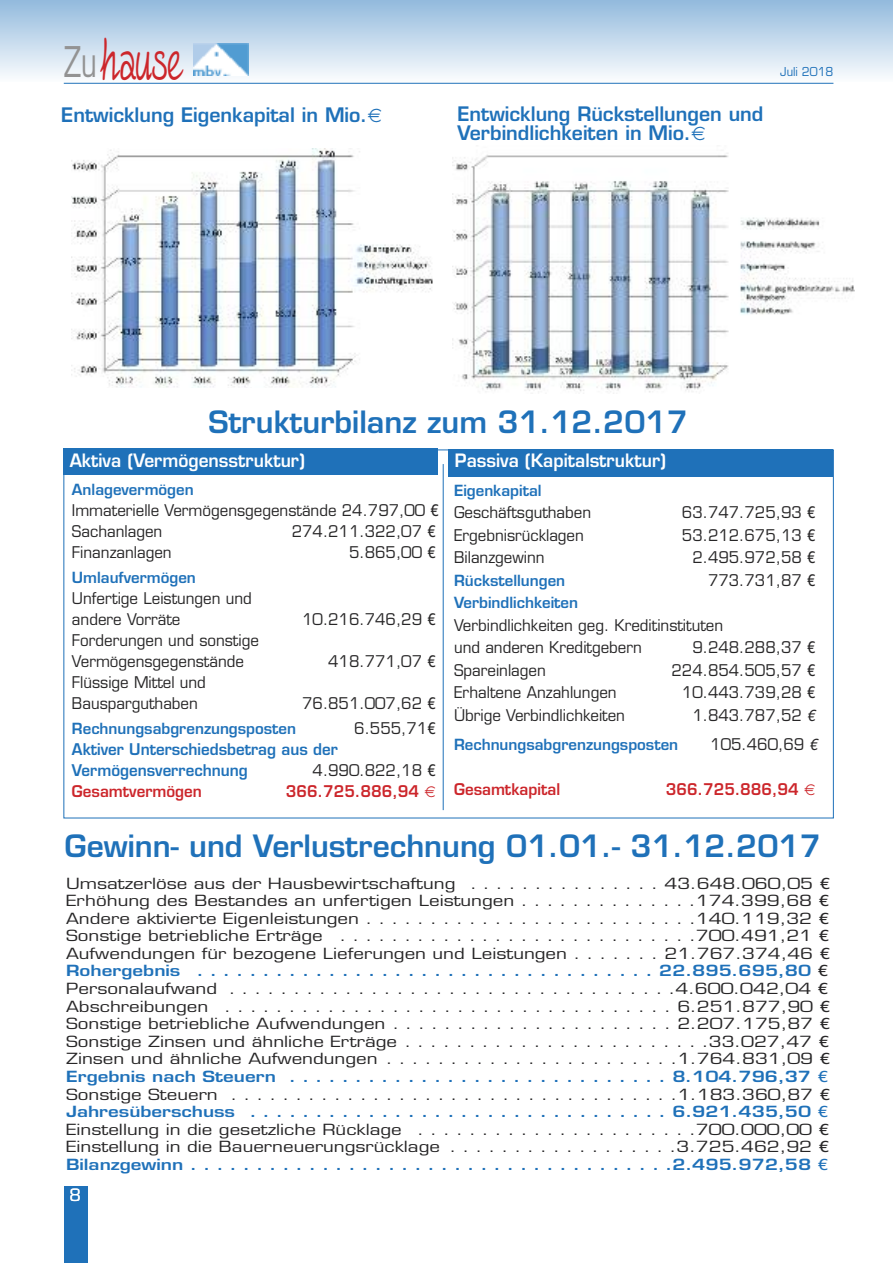
<style>
.page{position:relative;width:893px;height:1263px;background:#fff}
.page>*{position:absolute;margin:0;border:0;box-sizing:border-box;transform-origin:0 0}
.t1{font:66.3px "Fineliner Script";color:#cc262b;scale:.7 1}
.t2{font:600 30px "Eurostile";color:#1f71b9}
.t3{font:600 19.5px/19.5px "Eurostile";color:#1f71b9}
.t4{font:600 18px "Eurostile";color:#fff;scale:.96 1}
.t5{font:16.5px "Eurostile";color:#fff}
.t6{font:15.75px/21px "Eurostile";color:#272627;scale:.96 1}
.t7{font:600 15.75px "Eurostile";color:#cc262b;scale:.96 1}
.t8{font:600 15.75px/21px "Eurostile";color:#1f71b9;scale:.96 1}
.t9{font:15px/17.5px "Eurostile";color:#272627;scale:1.25 1}
.t10{font:600 15px "Eurostile";color:#1f71b9}
.t11{font:12px "Eurostile";color:#1f71b9;scale:.95 1}
.s1{font-family:"Eurostile";font-size:41.25px;color:#939393}
.s2{font-family:"Bell Gothic Std";font-weight:700}
.s3{font-family:"Avenir";font-weight:500;font-style:italic}
.s4{font-weight:600;color:#1f71b9}
.s5{font-family:"Bell Gothic Std";font-weight:700;color:#1f71b9}
</style>
<div class="page">
<div style="left:64px;top:1186px;width:23px;height:77px;background:#1f71b9"></div>
<div style="left:0;top:0;width:893px;height:82px;background:linear-gradient(to bottom,#92badd,#fafcfd)"></div>
<hr style="left:64px;top:83px;width:769px;height:1px;background:#1f71b9">
<img style="left:194px;top:43px;width:55px;height:33px">
<div style="left:64px;top:449px;width:374px;height:26px;background:#1f71b9"></div>
<hr style="left:443px;top:464px;width:1px;height:346px;background:#1f71b9">
<div style="left:449px;top:449px;width:384px;height:27px;background:#1f71b9"></div>
<img style="left:72px;top:148px;width:361px;height:240px">
<img style="left:452px;top:153px;width:403px;height:240px">
<h1 class="t1" style="left:64px;top:24px;width:170px"><span class="s1">Zu</span>hause</h1>
<h3 class="t3" style="left:61px;top:107px;width:308px">Entwicklung Eigenkapital in Mio.</h3>
<h3 class="t3" style="left:457px;top:106px;width:308px">Entwicklung Rückstellungen und<br>Verbindlichkeiten in Mio.</h3>
<p class="t11" style="left:780px;top:67px;width:58px">Juli 2018</p>
<h2 class="t2" style="left:209px;top:410px;width:481px">Strukturbilanz zum 31.12.2017</h2>
<p class="t4" style="left:70px;top:453px;width:247px">Aktiva (Vermögensstruktur)</p>
<p class="t4" style="left:455px;top:454px;width:222px">Passiva (Kapitalstruktur)</p>
<p class="t10" style="left:454px;top:484px;width:89px">Eigenkapital</p>
<p class="t6" style="left:454px;top:504px;width:144px">Geschäftsguthaben</p>
<p class="t6" style="left:682px;top:504px;width:141px">63.747.725,93 <span class="s2">€</span></p>
<p class="t6" style="left:454px;top:526px;width:137px">Ergebnisrücklagen</p>
<p class="t6" style="left:682px;top:526px;width:141px">53.212.675,13 <span class="s2">€</span></p>
<p class="t6" style="left:454px;top:549px;width:96px">Bilanzgewinn</p>
<p class="t6" style="left:692px;top:549px;width:130px">2.495.972,58 <span class="s2">€</span></p>
<p class="t10" style="left:454px;top:574px;width:113px">Rückstellungen</p>
<p class="t6" style="left:708px;top:571px;width:113px">773.731,87 <span class="s2">€</span></p>
<p class="t10" style="left:454px;top:597px;width:126px">Verbindlichkeiten</p>
<p class="t6" style="left:454px;top:615px;width:282px;line-height:22.5px">Verbindlichkeiten geg. Kreditinstituten und anderen Kreditgebern</p>
<p class="t10" style="left:72px;top:483px;width:123px">Anlagevermögen</p>
<p class="t6" style="left:72px;top:501px;width:384px">Immaterielle Vermögensgegenstände 24.797,00 <span class="s2">€<br></span>Sachanlagen</p>
<p class="t6" style="left:292px;top:522px;width:152px">274.211.322,07 <span class="s2">€</span></p>
<p class="t6" style="left:72px;top:543px;width:105px">Finanzanlagen</p>
<p class="t6" style="left:349px;top:543px;width:92px">5.865,00 <span class="s2">€</span></p>
<p class="t10" style="left:72px;top:572px;width:125px">Umlaufvermögen</p>
<p class="t6" style="left:72px;top:589px;width:189px">Unfertige Leistungen und andere Vorräte</p>
<p class="t6" style="left:302px;top:610px;width:141px">10.216.746,29 <span class="s2">€</span></p>
<p class="t6" style="left:72px;top:631px;width:196px">Forderungen und sonstige<br>Vermögensgegenstände</p>
<p class="t6" style="left:692px;top:639px;width:130px">9.248.288,37 <span class="s2">€</span></p>
<p class="t6" style="left:328px;top:652px;width:113px">418.771,07 <span class="s2">€</span></p>
<p class="t6" style="left:454px;top:661px;width:97px">Spareinlagen</p>
<p class="t6" style="left:671px;top:661px;width:152px">224.854.505,57 <span class="s2">€</span></p>
<p class="t6" style="left:454px;top:684px;width:171px">Erhaltene Anzahlungen</p>
<p class="t6" style="left:682px;top:684px;width:141px">10.443.739,28 <span class="s2">€</span></p>
<p class="t6" style="left:454px;top:706px;width:180px">Übrige Verbindlichkeiten</p>
<p class="t6" style="left:692px;top:706px;width:130px">1.843.787,52 <span class="s3">€</span></p>
<p class="t10" style="left:454px;top:739px;width:226px">Rechnungsabgrenzungsposten</p>
<p class="t6" style="left:710px;top:736px;width:113px">105.460,69 <span class="s3">€</span></p>
<p class="t7" style="left:454px;top:783px;width:112px">Gesamtkapital</p>
<p class="t7" style="left:666px;top:783px;width:140px">366.725.886,94</p>
<h2 class="t2" style="left:65px;top:834px;width:757px">Gewinn- und Verlustrechnung 01.01.- 31.12.2017</h2>
<p class="t9" style="left:66px;top:876px;width:613px">Umsatzerlöse aus der Hausbewirtschaftung . . . . . . . . . . . . . . . 43.648.060,05 <span class="s2">€ </span>Erhöhung des Bestandes an unfertigen Leistungen . . . . . . . . . . . . . .174.399,68 <span class="s2">€ </span>Andere aktivierte Eigenleistungen . . . . . . . . . . . . . . . . . . . . . . . . . .140.119,32 <span class="s2">€ </span>Sonstige betriebliche Erträge . . . . . . . . . . . . . . . . . . . . . . . . . . . .700.491,21 <span class="s2">€ </span>Aufwendungen für bezogene Lieferungen und Leistungen . . . . . . . 21.767.374,46 <span class="s2">€ </span><span class="s4">Rohergebnis ...................................22.895.695,80</span><span class="s2">€ </span>Personalaufwand ...................................4.600.042,04<span class="s2">€ </span>Abschreibungen ...................................6.251.877,90<span class="s2">€ </span>Sonstige betriebliche Aufwendungen . . . . . . . . . . . . . . . . . . . . . . 2.207.175,87 <span class="s2">€ </span>Sonstige Zinsen und ähnliche Erträge . . . . . . . . . . . . . . . . . . . . . . . .33.027,47 <span class="s2">€ </span>Zinsen und ähnliche Aufwendungen . . . . . . . . . . . . . . . . . . . . . . .1.764.831,09 <span class="s2">€ </span><span class="s4">ErgebnisnachSteuern .............................8.104.796,37</span><span class="s5">€ </span>SonstigeSteuern ...................................1.183.360,87<span class="s2">€ </span><span class="s4">Jahresüberschuss ................................6.921.435,50</span><span class="s5">€ </span>Einstellung in die gesetzliche Rücklage . . . . . . . . . . . . . . . . . . . . . .700.000,00 <span class="s2">€ </span>Einstellung in die Bauerneuerungsrücklage . . . . . . . . . . . . . . . . . .3.725.462,92 <span class="s2">€ </span><span class="s4">Bilanzgewinn.....................................2.495.972,58</span><span class="s5">€</span></p>
<p class="t6" style="left:72px;top:673px;width:141px">Flüssige Mittel und<br>Bausparguthaben</p>
<p class="t6" style="left:302px;top:694px;width:141px">76.851.007,62 <span class="s2">€</span></p>
<p class="t10" style="left:72px;top:723px;width:226px">Rechnungsabgrenzungsposten</p>
<p class="t6" style="left:354px;top:719px;width:86px">6.555,71<span class="s2">€</span></p>
<p class="t8" style="left:72px;top:740px;width:278px">Aktiver Unterschiedsbetrag aus der<br>Vermögensverrechnung</p>
<p class="t6" style="left:313px;top:761px;width:130px">4.990.822,18 <span class="s2">€</span></p>
<p class="t7" style="left:72px;top:785px;width:137px">Gesamtvermögen</p>
<p class="t7" style="left:286px;top:785px;width:140px">366.725.886,94</p>
<p class="t5" style="left:70px;top:1189px;width:13px">8</p>
</div>
